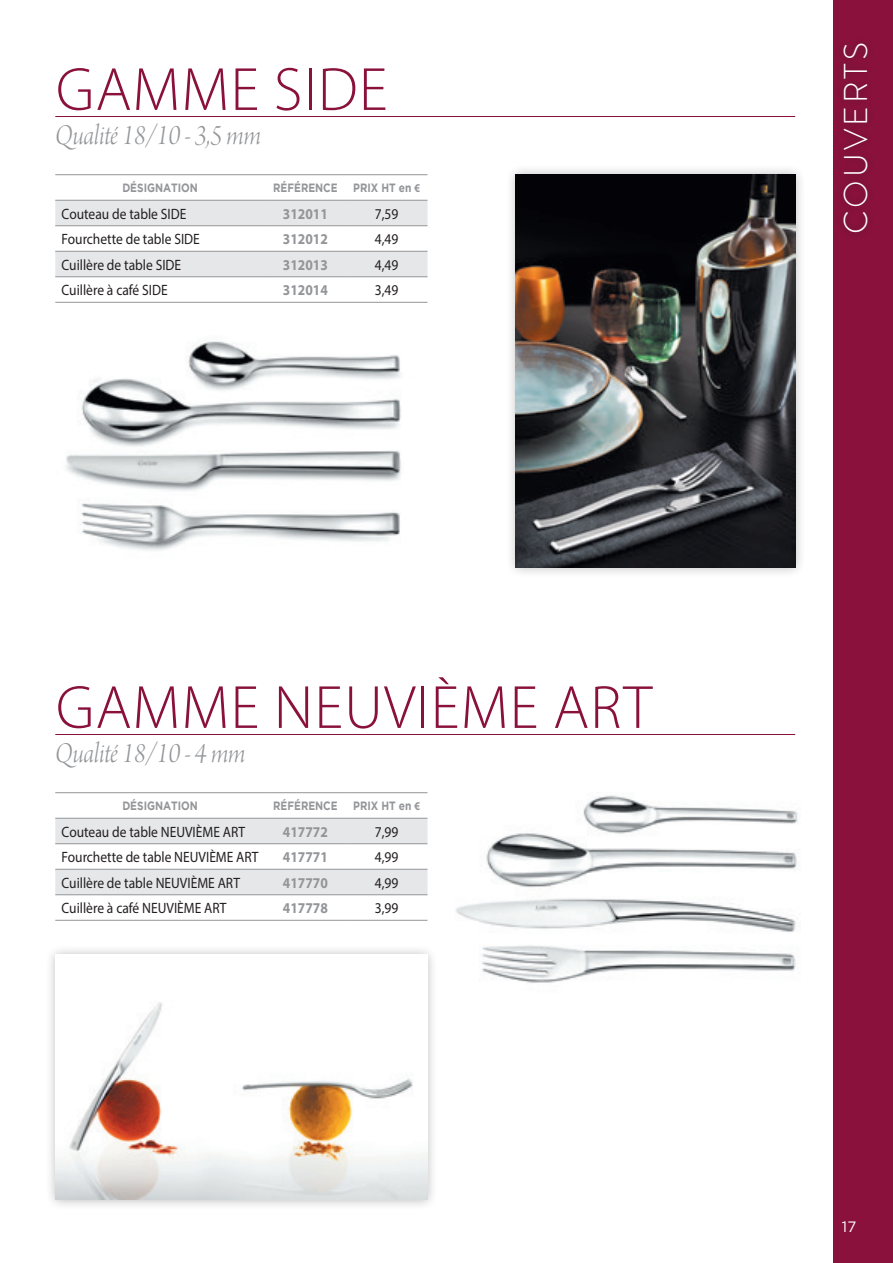
<style>
.page{position:relative;width:893px;height:1263px;background:#fff}
.page>*{position:absolute;margin:0;border:0;box-sizing:border-box;transform-origin:0 0}
.t1{font:300 61.5px "Myriad Pro";letter-spacing:.02em;color:#89113c}
.t2{font:300 33px "Brandon Grotesque";letter-spacing:.09em;color:#fff}
.t3{font:30px "Arno Pro Light Italic Display";letter-spacing:-.005em;color:#939598;scale:.9 1}
.t4{font:15px "Myriad Pro";color:#231f20;scale:.9 1}
.t5{font:700 15px "Myriad Pro";color:#939598;scale:.9 1}
.t6{font:15px "Gotham";color:#fff}
.t7{font:700 12px "Gotham";color:#939598;scale:.85 1}
.s1{font-family:"Myriad Pro"}
</style>
<div class="page">
<div style="left:833px;top:0;width:60px;height:1263px;background:#89113c"></div>
<div style="left:835px;top:36px;width:40px;height:204px;background:#85113a"></div>
<hr style="left:55px;top:734px;width:740px;height:1px;background:#89113c">
<svg style="left:55px;top:819px;width:372px;height:75px"></svg>
<hr style="left:55px;top:818px;width:210px;height:1px;background:#939598">
<hr style="left:265px;top:818px;width:81px;height:1px;background:#939598">
<hr style="left:55px;top:843px;width:210px;height:1px;background:#939598">
<hr style="left:265px;top:843px;width:81px;height:1px;background:#939598">
<hr style="left:55px;top:869px;width:210px;height:1px;background:#939598">
<hr style="left:265px;top:869px;width:81px;height:1px;background:#939598">
<hr style="left:55px;top:894px;width:210px;height:1px;background:#939598">
<hr style="left:265px;top:894px;width:81px;height:1px;background:#939598">
<hr style="left:55px;top:920px;width:210px;height:1px;background:#939598">
<hr style="left:265px;top:920px;width:81px;height:1px;background:#939598">
<hr style="left:55px;top:792px;width:210px;height:1px;background:#939598">
<hr style="left:265px;top:792px;width:81px;height:1px;background:#939598">
<hr style="left:346px;top:792px;width:81px;height:1px;background:#939598">
<hr style="left:346px;top:843px;width:81px;height:1px;background:#939598">
<hr style="left:346px;top:869px;width:81px;height:1px;background:#939598">
<hr style="left:346px;top:894px;width:81px;height:1px;background:#939598">
<hr style="left:346px;top:920px;width:81px;height:1px;background:#939598">
<hr style="left:346px;top:818px;width:81px;height:1px;background:#939598">
<img style="left:455px;top:795px;width:343px;height:188px">
<div style="left:44px;top:944px;width:394px;height:267px;background:#231f20;opacity:.3"></div>
<img style="left:55px;top:955px;width:372px;height:245px">
<hr style="left:55px;top:116px;width:740px;height:1px;background:#89113c">
<svg style="left:55px;top:201px;width:372px;height:75px"></svg>
<hr style="left:55px;top:200px;width:210px;height:1px;background:#939598">
<hr style="left:265px;top:200px;width:81px;height:1px;background:#939598">
<hr style="left:55px;top:225px;width:210px;height:1px;background:#939598">
<hr style="left:265px;top:225px;width:81px;height:1px;background:#939598">
<hr style="left:55px;top:251px;width:210px;height:1px;background:#939598">
<hr style="left:265px;top:251px;width:81px;height:1px;background:#939598">
<hr style="left:55px;top:276px;width:210px;height:1px;background:#939598">
<hr style="left:265px;top:276px;width:81px;height:1px;background:#939598">
<hr style="left:55px;top:302px;width:210px;height:1px;background:#939598">
<hr style="left:265px;top:302px;width:81px;height:1px;background:#939598">
<hr style="left:55px;top:174px;width:210px;height:1px;background:#939598">
<hr style="left:265px;top:174px;width:81px;height:1px;background:#939598">
<hr style="left:346px;top:174px;width:81px;height:1px;background:#939598">
<hr style="left:346px;top:225px;width:81px;height:1px;background:#939598">
<hr style="left:346px;top:251px;width:81px;height:1px;background:#939598">
<hr style="left:346px;top:276px;width:81px;height:1px;background:#939598">
<hr style="left:346px;top:302px;width:81px;height:1px;background:#939598">
<hr style="left:346px;top:200px;width:81px;height:1px;background:#939598">
<img style="left:66px;top:341px;width:335px;height:210px">
<div style="left:505px;top:163px;width:301px;height:415px;background:#231f20;opacity:.3"></div>
<img style="left:516px;top:174px;width:279px;height:393px">
<h1 class="t1" style="left:56px;top:52px;width:333px">GAMME SIDE</h1>
<h3 class="t3" style="left:55px;top:118px;width:230px">Qualité 18/10 - 3,5 mm</h3>
<p class="t7" style="left:122px;top:181px;width:90px">DÉSIGNATION</p>
<p class="t7" style="left:273px;top:181px;width:77px">RÉFÉRENCE</p>
<p class="t7" style="left:353px;top:181px;width:80px">PRIX HT en <span class="s1">€</span></p>
<p class="t4" style="left:62px;top:204px;width:140px">Couteau de table SIDE</p>
<p class="t5" style="left:283px;top:204px;width:51px">312011</p>
<p class="t4" style="left:375px;top:204px;width:28px">7,59</p>
<p class="t4" style="left:62px;top:230px;width:155px">Fourchette de table SIDE</p>
<p class="t5" style="left:283px;top:229px;width:51px">312012</p>
<p class="t4" style="left:375px;top:230px;width:28px">4,49</p>
<p class="t4" style="left:62px;top:255px;width:134px">Cuillère de table SIDE</p>
<p class="t5" style="left:283px;top:255px;width:51px">312013</p>
<p class="t4" style="left:375px;top:255px;width:28px">4,49</p>
<p class="t4" style="left:62px;top:281px;width:119px">Cuillère à café SIDE</p>
<p class="t5" style="left:283px;top:280px;width:51px">312014</p>
<p class="t4" style="left:375px;top:281px;width:28px">3,49</p>
<h1 class="t1" style="left:56px;top:670px;width:598px">GAMME NEUVIÈME ART</h1>
<h3 class="t3" style="left:55px;top:736px;width:213px">Qualité 18/10 - 4 mm</h3>
<p class="t7" style="left:122px;top:799px;width:90px">DÉSIGNATION</p>
<p class="t7" style="left:273px;top:799px;width:77px">RÉFÉRENCE</p>
<p class="t7" style="left:353px;top:799px;width:80px">PRIX HT en <span class="s1">€</span></p>
<p class="t4" style="left:62px;top:822px;width:205px">Couteau de table NEUVIÈME ART</p>
<p class="t5" style="left:283px;top:822px;width:51px">417772</p>
<p class="t4" style="left:375px;top:822px;width:28px">7,99</p>
<p class="t4" style="left:62px;top:848px;width:220px">Fourchette de table NEUVIÈME ART</p>
<p class="t5" style="left:283px;top:847px;width:51px">417771</p>
<p class="t4" style="left:375px;top:848px;width:28px">4,99</p>
<p class="t4" style="left:62px;top:873px;width:200px">Cuillère de table NEUVIÈME ART</p>
<p class="t5" style="left:283px;top:873px;width:51px">417770</p>
<p class="t4" style="left:375px;top:873px;width:28px">4,99</p>
<p class="t4" style="left:62px;top:899px;width:185px">Cuillère à café NEUVIÈME ART</p>
<p class="t5" style="left:283px;top:898px;width:51px">417778</p>
<p class="t4" style="left:375px;top:899px;width:28px">3,99</p>
<h2 class="t2" style="left:833px;top:234px;width:193px;rotate:-90deg">COUVERTS</h2>
<p class="t6" style="left:842px;top:1217px;width:16px">17</p>
</div>
